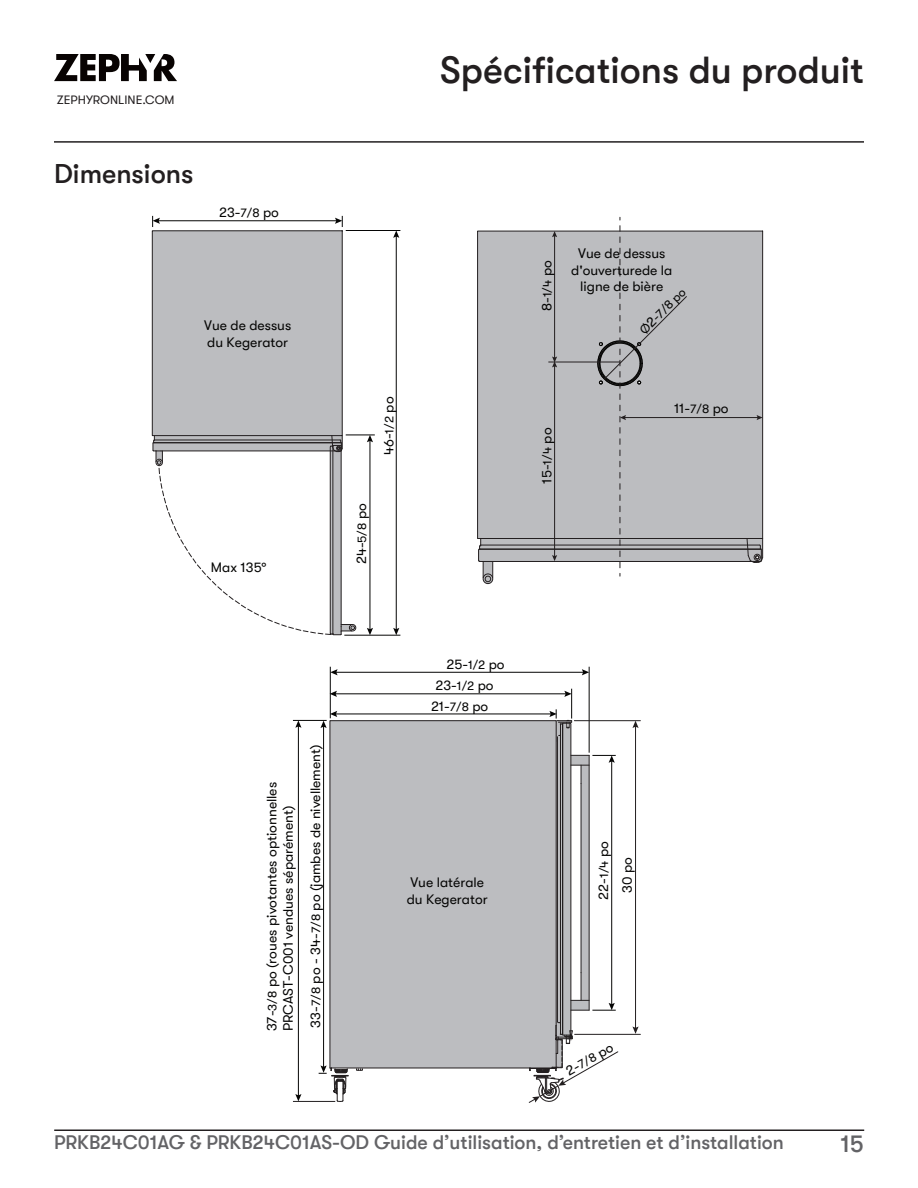
<style>
.page{position:relative;width:918px;height:1188px;background:#fff}
.page>*{position:absolute;margin:0;border:0;box-sizing:border-box;transform-origin:0 0}
.t1{font:500 37.5px "GT Walsheim";color:#231f20}
.t2{font:500 27px "GT Walsheim";color:#231f20}
.t3{font:500 24px "GT Walsheim";color:#636366}
.t4{font:500 19.5px "GT Walsheim";color:#636366}
.t5{font:13.95px/16.6px "GT Walsheim";color:#050504}
.t6{font:13.8px/16.6px "GT Walsheim";color:#050504}
.t7{font:12.45px "GT Walsheim";color:#050504}
.t8{font:12.3px "GT Walsheim";color:#231f20}
.s1{font-size:12.45px}
.s2{font-size:13.8px}
</style>
<div class="page">
<hr style="left:54px;top:141px;width:810px;height:2px;background:#231f20">
<hr style="left:54px;top:1130px;width:810px;height:1px;background:#231f20">
<svg style="left:54px;top:54px;width:123px;height:27px"></svg>
<hr style="left:346px;top:230px;width:54px;height:1px;background:#050504">
<hr style="left:344px;top:635px;width:56px;height:1px;background:#050504">
<hr style="left:396px;top:235px;width:1px;height:395px;background:#050504">
<svg style="left:393px;top:628px;width:6px;height:7px"></svg>
<svg style="left:393px;top:231px;width:6px;height:7px"></svg>
<hr style="left:330px;top:667px;width:1px;height:51px;background:#050504">
<hr style="left:571px;top:689px;width:1px;height:30px;background:#050504">
<hr style="left:589px;top:667px;width:1px;height:86px;background:#050504">
<hr style="left:335px;top:693px;width:232px;height:1px;background:#050504">
<svg style="left:564px;top:691px;width:8px;height:6px"></svg>
<svg style="left:330px;top:691px;width:7px;height:6px"></svg>
<hr style="left:335px;top:672px;width:249px;height:1px;background:#050504">
<svg style="left:582px;top:669px;width:7px;height:6px"></svg>
<svg style="left:330px;top:669px;width:8px;height:6px"></svg>
<hr style="left:293px;top:720px;width:34px;height:1px;background:#050504">
<hr style="left:575px;top:1034px;width:65px;height:1px;background:#231f20">
<hr style="left:574px;top:720px;width:66px;height:1px;background:#231f20">
<hr style="left:635px;top:726px;width:1px;height:303px;background:#231f20">
<svg style="left:632px;top:721px;width:7px;height:7px"></svg>
<svg style="left:632px;top:1027px;width:7px;height:7px"></svg>
<hr style="left:293px;top:1101px;width:42px;height:1px;background:#231f20">
<hr style="left:298px;top:725px;width:1px;height:371px;background:#050504">
<svg style="left:295px;top:720px;width:6px;height:8px"></svg>
<svg style="left:295px;top:1094px;width:6px;height:7px"></svg>
<svg style="left:319px;top:709px;width:300px;height:394px"></svg>
<svg style="left:151px;top:216px;width:224px;height:419px"></svg>
<svg style="left:478px;top:226px;width:285px;height:358px;background:#bcbdc0"></svg>
<p class="t8" style="left:57px;top:93px;width:119px">ZEPHYRONLINE.COM</p>
<h2 class="t2" style="left:54px;top:158px;width:141px">Dimensions</h2>
<p class="t5" style="left:219px;top:204px;width:61px">23-<span class="s1">7/8</span> po</p>
<p class="t5" style="left:204px;top:317px;width:89px">Vue de dessus du Kegerator</p>
<p class="t5" style="left:211px;top:559px;width:57px">Max 135°</p>
<h1 class="t1" style="left:440px;top:49px;width:425px">Spécifications du produit</h1>
<p class="t6" style="left:380px;top:455px;width:60px;rotate:-90deg">46-<span class="s1">1/2</span> po</p>
<p class="t6" style="left:353px;top:564px;width:62px;rotate:-90deg">24-<span class="s1">5/8</span> po</p>
<p class="t6" style="left:539px;top:311px;width:52px;rotate:-90deg">8-<span class="s1">1/4</span> po</p>
<p class="t5" style="left:571px;top:245px;width:103px;text-align:center">Vue de dessus d'ouverturede la ligne de bière</p>
<p class="t7" style="left:637px;top:327px;width:61px;rotate:-45deg">Ø<span class="s2">2</span>-7/8 po</p>
<p class="t6" style="left:539px;top:484px;width:57px;rotate:-90deg">15-<span class="s1">1/4</span> po</p>
<p class="t5" style="left:674px;top:400px;width:56px">11-<span class="s1">7/8</span> po</p>
<p class="t6" style="left:263px;top:1031px;width:251px;rotate:-90deg">37-<span class="s1">3/8</span> po (roues pivotantes optionnelles<br>PRCAST-C001 vendues séparément)</p>
<p class="t6" style="left:307px;top:1028px;width:285px;rotate:-90deg">33-<span class="s1">7/8</span> po - 34-<span class="s1">7/8</span> po (jambes de nivellement)</p>
<p class="t5" style="left:446px;top:656px;width:60px">25-<span class="s1">1/2</span> po</p>
<p class="t5" style="left:436px;top:677px;width:59px">23-<span class="s1">1/2</span> po</p>
<p class="t5" style="left:431px;top:698px;width:59px">21-<span class="s1">7/8</span> po</p>
<p class="t5" style="left:407px;top:874px;width:83px">Vue latérale du Kegerator</p>
<p class="t6" style="left:592px;top:893px;width:54px;line-height:23.5px;text-indent:-6px;rotate:-90deg">22-<span class="s1">1/4</span> po<br>30 po</p>
<p class="t5" style="left:563px;top:1065px;width:54px;rotate:-30deg">2-<span class="s1">7/8</span> po</p>
<h3 class="t4" style="left:54px;top:1131px;width:731px">PRKB24C01AG &amp; PRKB24C01AS-OD Guide d’utilisation, d’entretien et d’installation</h3>
<h3 class="t3" style="left:840px;top:1131px;width:25px">15</h3>
</div>
